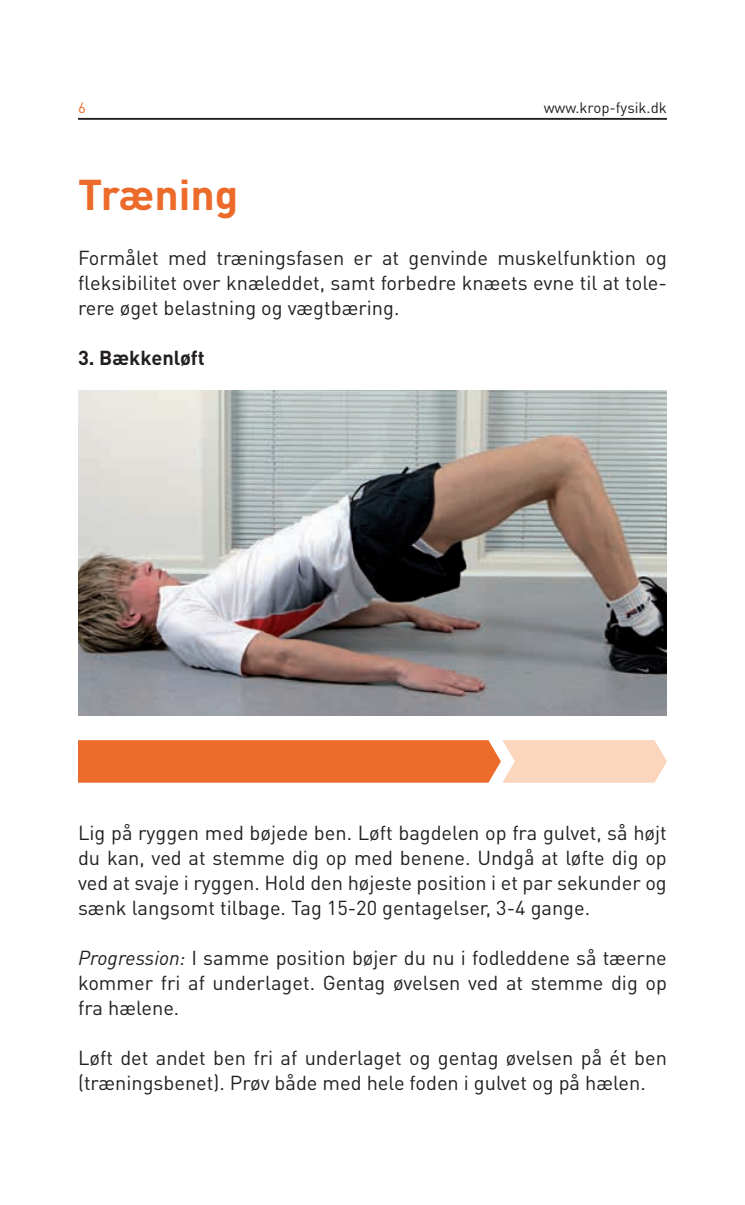
<style>
.page{position:relative;width:745px;height:1205px;background:#fff}
.page>*{position:absolute;margin:0;border:0;box-sizing:border-box;transform-origin:0 0}
.t1{font:700 42.5px "DIN Pro";color:#ec6a2a}
.t2{font:20px/25px "DIN Pro";color:#231f20;text-align:justify}
.t3{font:700 20px "DIN Pro";color:#231f20}
.t4{font:15px "DIN Pro";color:#231f20}
.t5{font:15px "DIN Pro";color:#ec6a2a}
.s1{font-style:italic}
</style>
<div class="page">
<hr style="left:78px;top:118px;width:588px;height:2px;background:#231f20">
<svg style="left:78px;top:740px;width:588px;height:43px"></svg>
<img style="left:78px;top:390px;width:588px;height:325px">
<p class="t5" style="left:78px;top:98px;width:9px">6</p>
<p class="t4" style="left:543px;top:98px;width:125px">www.krop-fysik.dk</p>
<h1 class="t1" style="left:78px;top:165px;width:162px">Træning</h1>
<p class="t2" style="left:78px;top:244px;width:590px">Formålet med træningsfasen er at genvinde muskelfunktion og fleksibilitet over knæleddet, samt forbedre knæets evne til at tole&shy;rere øget belastning og vægtbæring.</p>
<p class="t3" style="left:78px;top:344px;width:128px">3. Bækkenløft</p>
<p class="t2" style="left:78px;top:819px;width:590px">Lig på ryggen med bøjede ben. Løft bagdelen op fra gulvet, så højt du kan, ved at stemme dig op med benene. Undgå at løfte dig op ved at svaje i ryggen. Hold den højeste position i et par sekunder og sænk langsomt tilbage. Tag 15-20 gentagelser, 3-4 gange.</p>
<p class="t2" style="left:78px;top:944px;width:590px"><span class="s1">Progression:</span> I samme position bøjer du nu i fodleddene så tæerne kommer fri af underlaget. Gentag øvelsen ved at stemme dig op fra hælene.</p>
<p class="t2" style="left:78px;top:1044px;width:590px">Løft det andet ben fri af underlaget og gentag øvelsen på ét ben (træningsbenet). Prøv både med hele foden i gulvet og på hælen.</p>
</div>
